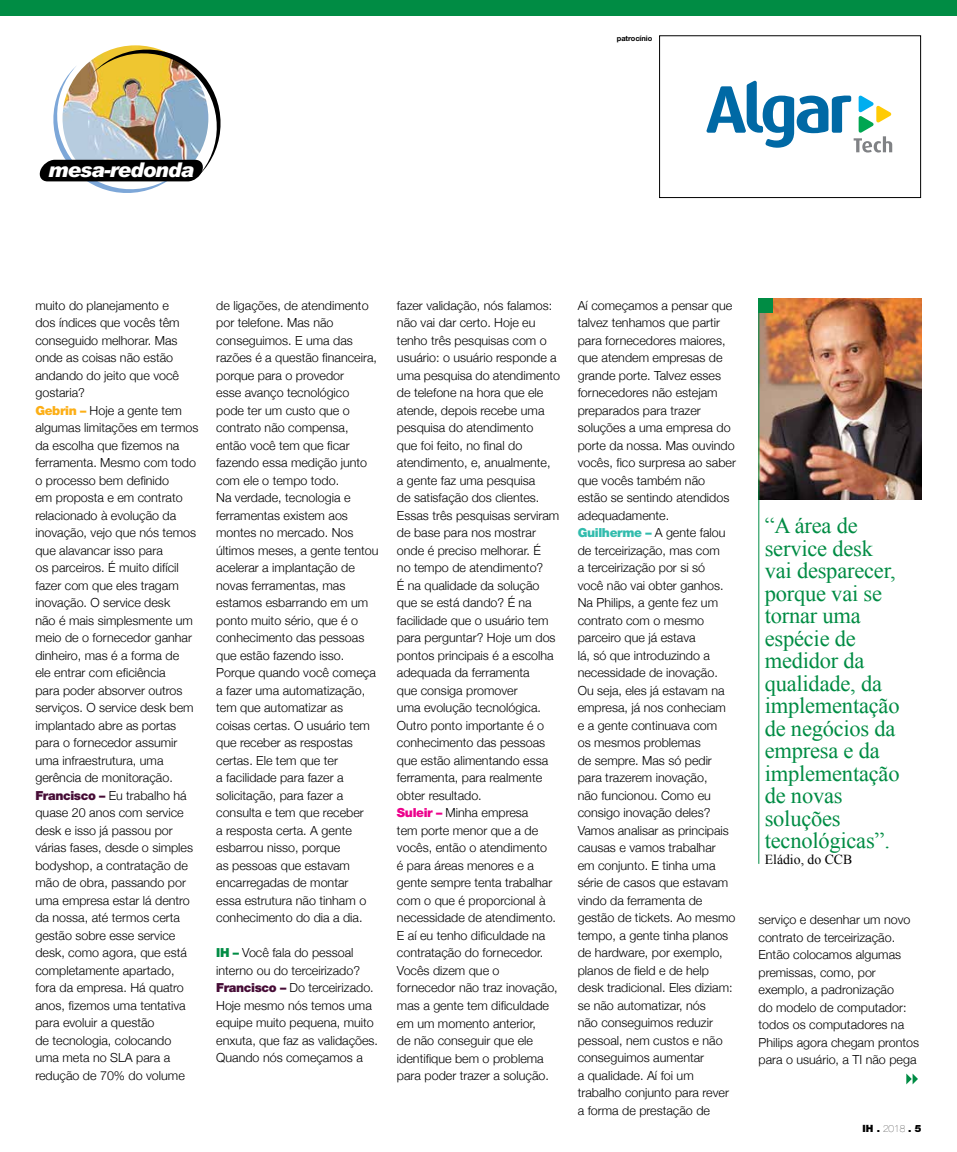
<style>
.page{position:relative;width:957px;height:1152px;background:#fff}
.page>*{position:absolute;margin:0;border:0;box-sizing:border-box;transform-origin:0 0}
.t1{font:22.5px/22.5px "Times New Roman";letter-spacing:-.01em;color:#008c44}
.t2{font:italic 900 20.38px "Arial";letter-spacing:-.05em;color:#fff}
.t3{font:13.75px "Times New Roman";color:#000}
.t4{font:300 12.5px/17.5px "Helvetica Neue";color:#000}
.t5{font:900 10px "Helvetica Neue LT Std";color:#000}
.t6{font:700 7.5px "Helvetica Neue LT Std";letter-spacing:-.01em;color:#000}
.s1{font-family:"Helvetica Neue LT Std";font-weight:900;color:#fcaf17}
.s2{font-family:"Helvetica Neue LT Std";font-weight:900;color:#460c36}
.s3{font-family:"Helvetica Neue LT Std";font-weight:900;color:#008c44}
.s4{font-family:"Helvetica Neue LT Std";font-weight:900;color:#ec008c}
.s5{font-family:"Helvetica Neue LT Std";font-weight:900;color:#32bcad}
.s6{font-weight:200}
</style>
<div class="page">
<svg style="left:906px;top:1073px;width:12px;height:11px"></svg>
<img style="left:759px;top:299px;width:162px;height:200px">
<div style="left:758px;top:299px;width:14px;height:14px;background:#008c44"></div>
<hr style="left:758px;top:299px;width:1px;height:565px;background:#008c44">
<div style="left:659px;top:35px;width:262px;height:163px;border:1px solid #000"></div>
<svg style="left:706px;top:81px;width:186px;height:71px"></svg>
<div style="left:0;top:0;width:957px;height:15px;background:#008c44"></div>
<img style="left:40px;top:45px;width:180px;height:148px">
<h2 class="t2" style="left:48px;top:157px;width:147px">mesa-redonda</h2>
<p class="t6" style="left:617px;top:33px;width:37px">patrocínio</p>
<p class="t4" style="left:35px;top:295px;width:164px">muito do planejamento e<br>dos índices que vocês têm conseguido melhorar. Mas onde as coisas não estão andando do jeito que você gostaria?<br><span class="s1">Gebrin –</span> Hoje a gente tem algumas limitações em termos da escolha que fizemos na ferramenta. Mesmo com todo o processo bem definido<br>em proposta e em contrato relacionado à evolução da inovação, vejo que nós temos que alavancar isso para<br>os parceiros. É muito difícil fazer com que eles tragam inovação. O service desk<br>não é mais simplesmente um meio de o fornecedor ganhar dinheiro, mas é a forma de<br>ele entrar com eficiência<br>para poder absorver outros serviços. O service desk bem implantado abre as portas para o fornecedor assumir uma infraestrutura, uma gerência de monitoração.<br><span class="s2">Francisco –</span> Eu trabalho há quase 20 anos com service desk e isso já passou por várias fases, desde o simples bodyshop, a contratação de mão de obra, passando por uma empresa estar lá dentro da nossa, até termos certa gestão sobre esse service desk, como agora, que está completamente apartado,<br>fora da empresa. Há quatro anos, fizemos uma tentativa para evoluir a questão<br>de tecnologia, colocando<br>uma meta no SLA para a redução de 70% do volume</p>
<p class="t4" style="left:216px;top:295px;width:164px">de ligações, de atendimento por telefone. Mas não conseguimos. E uma das razões é a questão financeira, porque para o provedor<br>esse avanço tecnológico pode ter um custo que o contrato não compensa, então você tem que ficar fazendo essa medição junto com ele o tempo todo.<br>Na verdade, tecnologia e ferramentas existem aos montes no mercado. Nos últimos meses, a gente tentou acelerar a implantação de novas ferramentas, mas estamos esbarrando em um ponto muito sério, que é o conhecimento das pessoas que estão fazendo isso.<br>Porque quando você começa a fazer uma automatização, tem que automatizar as coisas certas. O usuário tem que receber as respostas certas. Ele tem que ter<br>a facilidade para fazer a solicitação, para fazer a consulta e tem que receber<br>a resposta certa. A gente esbarrou nisso, porque<br>as pessoas que estavam encarregadas de montar<br>essa estrutura não tinham o conhecimento do dia a dia.</p>
<p class="t4" style="left:216px;top:943px;width:163px"><span class="s3">IH –</span> Você fala do pessoal interno ou do terceirizado?<br><span class="s2">Francisco –</span> Do terceirizado.<br>Hoje mesmo nós temos uma equipe muito pequena, muito enxuta, que faz as validações.<br>Quando nós começamos a</p>
<p class="t4" style="left:397px;top:296px;width:164px">fazer validação, nós falamos: não vai dar certo. Hoje eu tenho três pesquisas com o usuário: o usuário responde a uma pesquisa do atendimento de telefone na hora que ele atende, depois recebe uma pesquisa do atendimento<br>que foi feito, no final do atendimento, e, anualmente, a gente faz uma pesquisa<br>de satisfação dos clientes.<br>Essas três pesquisas serviram de base para nos mostrar onde é preciso melhorar. É<br>no tempo de atendimento?<br>É na qualidade da solução que se está dando? É na facilidade que o usuário tem para perguntar? Hoje um dos pontos principais é a escolha adequada da ferramenta<br>que consiga promover<br>uma evolução tecnológica.<br>Outro ponto importante é o conhecimento das pessoas que estão alimentando essa ferramenta, para realmente obter resultado.<br><span class="s4">Suleir –</span> Minha empresa<br>tem porte menor que a de vocês, então o atendimento<br>é para áreas menores e a gente sempre tenta trabalhar com o que é proporcional à necessidade de atendimento.<br>E aí eu tenho dificuldade na contratação do fornecedor.<br>Vocês dizem que o fornecedor não traz inovação, mas a gente tem dificuldade em um momento anterior,<br>de não conseguir que ele identifique bem o problema para poder trazer a solução.</p>
<p class="t4" style="left:578px;top:295px;width:160px">Aí começamos a pensar que talvez tenhamos que partir para fornecedores maiores, que atendem empresas de grande porte. Talvez esses fornecedores não estejam preparados para trazer soluções a uma empresa do porte da nossa. Mas ouvindo vocês, fico surpresa ao saber que vocês também não estão se sentindo atendidos adequadamente.<br><span class="s5">Guilherme –</span> A gente falou de terceirização, mas com<br>a terceirização por si só<br>você não vai obter ganhos.<br>Na Philips, a gente fez um contrato com o mesmo parceiro que já estava<br>lá, só que introduzindo a necessidade de inovação.<br>Ou seja, eles já estavam na empresa, já nos conheciam<br>e a gente continuava com<br>os mesmos problemas<br>de sempre. Mas só pedir para trazerem inovação,<br>não funcionou. Como eu consigo inovação deles?<br>Vamos analisar as principais causas e vamos trabalhar<br>em conjunto. E tinha uma série de casos que estavam vindo da ferramenta de gestão de tickets. Ao mesmo tempo, a gente tinha planos de hardware, por exemplo, planos de field e de help desk tradicional. Eles diziam: se não automatizar, nós<br>não conseguimos reduzir pessoal, nem custos e não conseguimos aumentar<br>a qualidade. Aí foi um trabalho conjunto para rever a forma de prestação de</p>
<h1 class="t1" style="left:765px;top:514px;width:136px">“A área de service desk vai desparecer, porque vai se tornar uma espécie de medidor da qualidade, da implementação de negócios da empresa e da implementação de novas soluções tecnológicas”.</h1>
<p class="t3" style="left:765px;top:850px;width:89px">Eládio, do CCB</p>
<p class="t4" style="left:758px;top:910px;width:162px">serviço e desenhar um novo contrato de terceirização.<br>Então colocamos algumas premissas, como, por exemplo, a padronização<br>do modelo de computador: todos os computadores na<br>Philips agora chegam prontos para o usuário, a TI não pega</p>
<p class="t5" style="left:862px;top:1122px;width:60px">IH . <span class="s6">2018</span> . 5</p>
</div>
